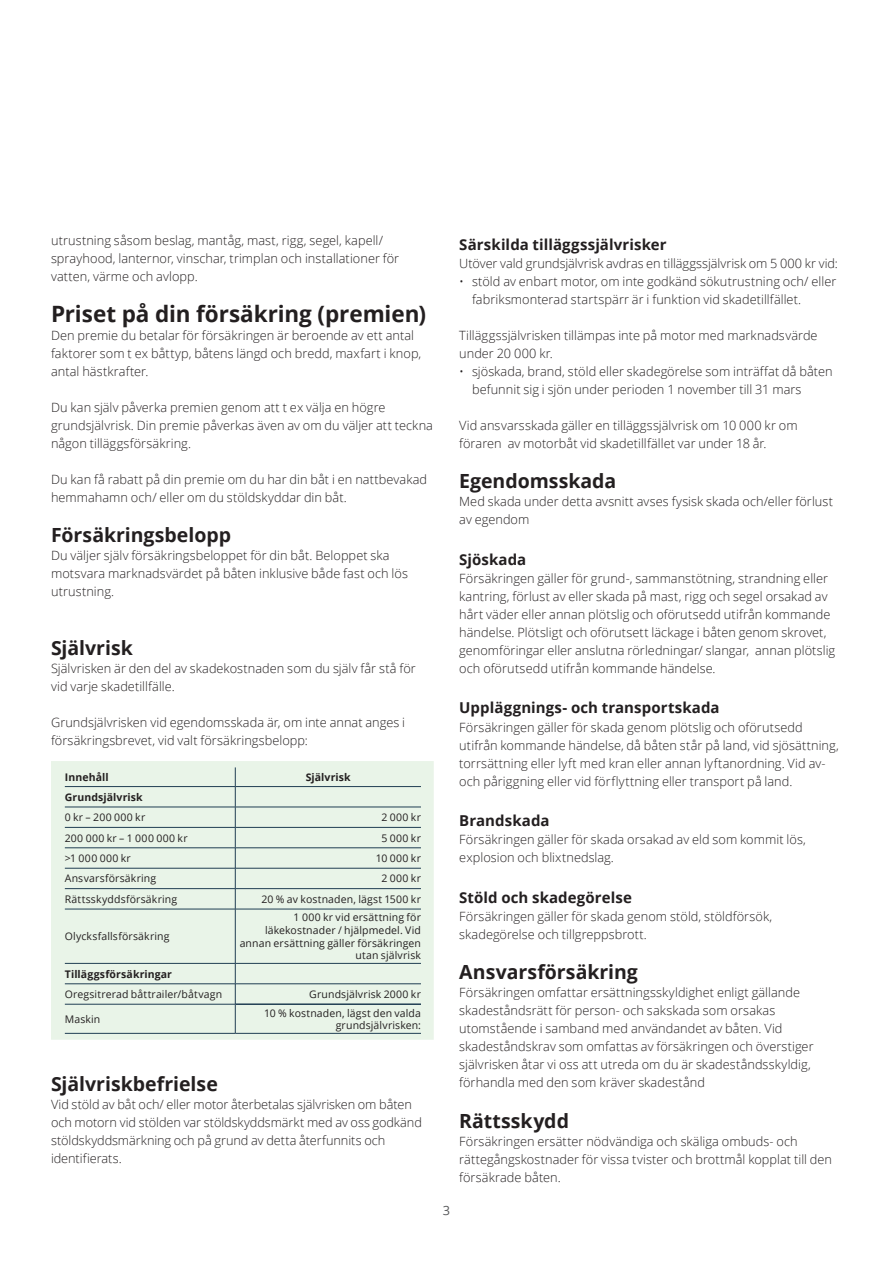
<style>
.page{position:relative;width:893px;height:1263px;background:#fff}
.page>*{position:absolute;margin:0;border:0;box-sizing:border-box;transform-origin:0 0}
.t1{font:700 22.5px "Open Sans";letter-spacing:-.005em;color:#231f20}
.t2{font:700 19.5px "Open Sans";color:#231f20}
.t3{font:700 15px "Open Sans";letter-spacing:.005em;color:#231f20}
.t4{font:300 12.75px/18px "Open Sans";letter-spacing:.005em;color:#231f20}
.t5{font:12.75px "Open Sans";color:#57585a}
.t6{font:10.5px/12.6px "Open Sans";letter-spacing:.01em;color:#231f20;text-align:right}
.t7{font:700 10.5px "Open Sans";letter-spacing:.01em;color:#231f20}
.t8{font:10.5px "Open Sans";letter-spacing:.035em;color:#231f20}
.t9{font:10.5px "Open Sans";letter-spacing:.03em;color:#231f20}
</style>
<div class="page">
<div style="left:51px;top:761px;width:383px;height:279px;background:#e9f4e8"></div>
<hr style="left:65px;top:786px;width:170px;height:1px;background:#203e53">
<hr style="left:235px;top:786px;width:186px;height:1px;background:#203e53">
<hr style="left:65px;top:807px;width:170px;height:1px;background:#203e53">
<hr style="left:235px;top:807px;width:186px;height:1px;background:#203e53">
<hr style="left:65px;top:827px;width:170px;height:1px;background:#203e53">
<hr style="left:235px;top:827px;width:186px;height:1px;background:#203e53">
<hr style="left:65px;top:847px;width:170px;height:1px;background:#203e53">
<hr style="left:235px;top:847px;width:186px;height:1px;background:#203e53">
<hr style="left:65px;top:868px;width:170px;height:1px;background:#203e53">
<hr style="left:235px;top:868px;width:186px;height:1px;background:#203e53">
<hr style="left:65px;top:888px;width:170px;height:1px;background:#203e53">
<hr style="left:235px;top:888px;width:186px;height:1px;background:#203e53">
<svg style="left:235px;top:767px;width:1px;height:142px"></svg>
<hr style="left:65px;top:909px;width:170px;height:1px;background:#203e53">
<hr style="left:235px;top:909px;width:186px;height:1px;background:#203e53">
<hr style="left:235px;top:909px;width:1px;height:54px;background:#203e53">
<hr style="left:65px;top:963px;width:170px;height:1px;background:#203e53">
<hr style="left:235px;top:963px;width:186px;height:1px;background:#203e53">
<hr style="left:65px;top:983px;width:170px;height:1px;background:#203e53">
<hr style="left:235px;top:983px;width:186px;height:1px;background:#203e53">
<hr style="left:65px;top:1004px;width:170px;height:1px;background:#203e53">
<svg style="left:235px;top:963px;width:1px;height:70px"></svg>
<hr style="left:65px;top:1033px;width:170px;height:1px;background:#203e53">
<hr style="left:235px;top:1033px;width:186px;height:1px;background:#203e53">
<hr style="left:235px;top:1003px;width:186px;height:2px;background:#203e53">
<p class="t4" style="left:51px;top:231px;width:350px">utrustning såsom beslag, mantåg, mast, rigg, segel, kapell/ sprayhood, lanternor, vinschar, trimplan och installationer för vatten, värme och avlopp.</p>
<h1 class="t1" style="left:51px;top:298px;width:377px">Priset på din försäkring (premien)</h1>
<p class="t4" style="left:51px;top:326px;width:372px">Den premie du betalar för försäkringen är beroende av ett antal faktorer som t ex båttyp, båtens längd och bredd, maxfart i knop, antal hästkrafter.</p>
<p class="t4" style="left:51px;top:398px;width:383px">Du kan själv påverka premien genom att t ex välja en högre grundsjälvrisk. Din premie påverkas även av om du väljer att teckna någon tilläggsförsäkring.</p>
<p class="t4" style="left:51px;top:470px;width:378px">Du kan få rabatt på din premie om du har din båt i en nattbevakad hemmahamn och/ eller om du stöldskyddar din båt.</p>
<h2 class="t2" style="left:51px;top:521px;width:181px">Försäkringsbelopp</h2>
<p class="t4" style="left:51px;top:546px;width:358px">Du väljer själv försäkringsbeloppet för din båt. Beloppet ska motsvara marknadsvärdet på båten inklusive både fast och lös utrustning.</p>
<h2 class="t2" style="left:51px;top:634px;width:83px">Självrisk</h2>
<p class="t4" style="left:51px;top:659px;width:366px">Självrisken är den del av skadekostnaden som du själv får stå för vid varje skadetillfälle.</p>
<p class="t4" style="left:51px;top:713px;width:356px">Grundsjälvrisken vid egendomsskada är, om inte annat anges i försäkringsbrevet, vid valt försäkringsbelopp:</p>
<p class="t7" style="left:65px;top:770px;width:45px">Innehåll</p>
<p class="t7" style="left:306px;top:770px;width:47px">Självrisk</p>
<p class="t7" style="left:65px;top:789px;width:79px">Grundsjälvrisk</p>
<p class="t9" style="left:65px;top:810px;width:82px">0 kr – 200 000 kr</p>
<p class="t6" style="left:381px;top:811px;width:41px">2 000 kr</p>
<p class="t8" style="left:65px;top:831px;width:124px">200 000 kr – 1 000 000 kr</p>
<p class="t6" style="left:381px;top:831px;width:41px">5 000 kr</p>
<p class="t6" style="left:65px;top:852px;width:68px">&gt;1 000 000 kr</p>
<p class="t6" style="left:376px;top:852px;width:47px">10 000 kr</p>
<p class="t6" style="left:65px;top:872px;width:93px">Ansvarsförsäkring</p>
<p class="t6" style="left:381px;top:872px;width:41px">2 000 kr</p>
<p class="t6" style="left:65px;top:892px;width:114px">Rättsskyddsförsäkring</p>
<p class="t6" style="left:261px;top:892px;width:161px">20 % av kostnaden, lägst 1500 kr</p>
<p class="t6" style="left:65px;top:930px;width:106px">Olycksfallsförsäkring</p>
<p class="t6" style="left:240px;top:911px;width:183px">1 000 kr vid ersättning för läkekostnader / hjälpmedel. Vid annan ersättning gäller försäkringen utan självrisk</p>
<p class="t7" style="left:65px;top:966px;width:109px">Tilläggsförsäkringar</p>
<p class="t6" style="left:65px;top:988px;width:159px">Oregsitrerad båttrailer/båtvagn</p>
<p class="t6" style="left:309px;top:988px;width:113px">Grundsjälvrisk 2000 kr</p>
<p class="t6" style="left:65px;top:1012px;width:37px">Maskin</p>
<p class="t6" style="left:264px;top:1006px;width:158px">10 % kostnaden, lägst den valda grundsjälvrisken:</p>
<h2 class="t2" style="left:51px;top:1070px;width:168px">Självriskbefrielse</h2>
<p class="t4" style="left:51px;top:1095px;width:372px">Vid stöld av båt och/ eller motor återbetalas självrisken om båten och motorn vid stölden var stöldskyddsmärkt med av oss godkänd stöldskyddsmärkning och på grund av detta återfunnits och identifierats.</p>
<p class="t5" style="left:443px;top:1202px;width:9px">3</p>
<p class="t3" style="left:459px;top:234px;width:209px">Särskilda tilläggssjälvrisker</p>
<p class="t4" style="left:459px;top:254px;width:380px">Utöver vald grundsjälvrisk avdras en tilläggssjälvrisk om 5 000 kr vid:</p>
<p class="t4" style="left:472px;top:272px;width:366px;text-indent:-13px">• stöld av enbart motor, om inte godkänd sökutrustning och/ eller fabriksmonterad startspärr är i funktion vid skadetillfället.</p>
<p class="t4" style="left:459px;top:326px;width:360px">Tilläggssjälvrisken tillämpas inte på motor med marknadsvärde under 20 000 kr.</p>
<p class="t4" style="left:472px;top:362px;width:362px;text-indent:-13px">• sjöskada, brand, stöld eller skadegörelse som inträffat då båten befunnit sig i sjön under perioden 1 november till 31 mars</p>
<p class="t4" style="left:459px;top:416px;width:340px">Vid ansvarsskada gäller en tilläggssjälvrisk om 10 000 kr om föraren av motorbåt vid skadetillfället var under 18 år.</p>
<h2 class="t2" style="left:459px;top:468px;width:158px">Egendomsskada</h2>
<p class="t4" style="left:459px;top:492px;width:375px">Med skada under detta avsnitt avses fysisk skada och/eller förlust av egendom</p>
<p class="t3" style="left:459px;top:549px;width:69px">Sjöskada</p>
<p class="t4" style="left:459px;top:569px;width:377px">Försäkringen gäller för grund-, sammanstötning, strandning eller kantring, förlust av eller skada på mast, rigg och segel orsakad av hårt väder eller annan plötslig och oförutsedd utifrån kommande händelse. Plötsligt och oförutsett läckage i båten genom skrovet, genomföringar eller anslutna rörledningar/ slangar, annan plötslig och oförutsedd utifrån kommande händelse.</p>
<p class="t3" style="left:459px;top:697px;width:262px">Uppläggnings- och transportskada</p>
<p class="t4" style="left:459px;top:717px;width:381px">Försäkringen gäller för skada genom plötslig och oförutsedd utifrån kommande händelse, då båten står på land, vid sjösättning, torrsättning eller lyft med kran eller annan lyftanordning. Vid av&shy;och påriggning eller vid förflyttning eller transport på land.</p>
<p class="t3" style="left:459px;top:810px;width:92px">Brandskada</p>
<p class="t4" style="left:459px;top:830px;width:348px">Försäkringen gäller för skada orsakad av eld som kommit lös, explosion och blixtnedslag.</p>
<p class="t3" style="left:459px;top:886px;width:174px">Stöld och skadegörelse</p>
<p class="t4" style="left:459px;top:906px;width:315px">Försäkringen gäller för skada genom stöld, stöldförsök, skadegörelse och tillgreppsbrott.</p>
<h2 class="t2" style="left:459px;top:958px;width:180px">Ansvarsförsäkring</h2>
<p class="t4" style="left:459px;top:983px;width:356px">Försäkringen omfattar ersättningsskyldighet enligt gällande skadeståndsrätt för person- och sakskada som orsakas utomstående i samband med användandet av båten. Vid skadeståndskrav som omfattas av försäkringen och överstiger självrisken åtar vi oss att utreda om du är skadeståndsskyldig, förhandla med den som kräver skadestånd</p>
<h2 class="t2" style="left:459px;top:1107px;width:111px">Rättsskydd</h2>
<p class="t4" style="left:459px;top:1131px;width:374px">Försäkringen ersätter nödvändiga och skäliga ombuds- och rättegångskostnader för vissa tvister och brottmål kopplat till den försäkrade båten.</p>
</div>
